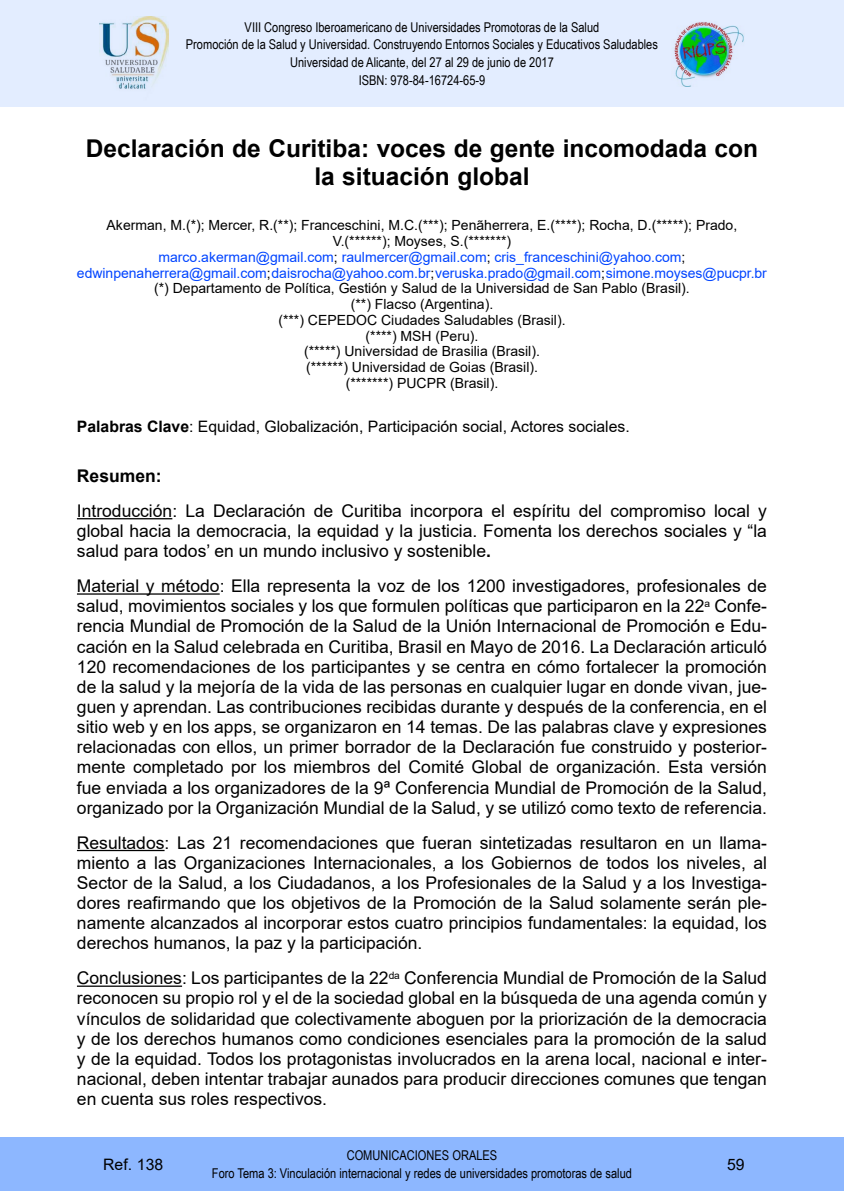
<style>
.page{position:relative;width:844px;height:1191px;background:#fff}
.page>*{position:absolute;margin:0;border:0;box-sizing:border-box;transform-origin:0 0}
.t1{font:700 24.5px/28px "Arial";color:#000;text-align:center}
.t2{font:17.5px/20.1px "Arial";color:#000;text-align:justify}
.t3{font:700 17.5px "Arial";color:#000}
.t4{font:15.75px "Arial";color:#000}
.t5{font:14px/15.8px "Arial";color:#000;text-align:center}
.t6{font:13.47px/17.8px "Arial Narrow";color:#000;text-align:center}
.s1{color:#04f}
.s2{font-weight:700}
</style>
<div class="page">
<div style="left:0;top:0;width:843px;height:107px;background:#e3edff"></div>
<div style="left:0;top:1137px;width:843px;height:54px;background:#8db7ff"></div>
<img style="left:674px;top:22px;width:70px;height:64px">
<img style="left:99px;top:16px;width:69px;height:73px">
<hr style="left:77px;top:518px;width:95px;height:1px;background:#000">
<hr style="left:77px;top:593px;width:143px;height:1px;background:#000">
<hr style="left:77px;top:850px;width:87px;height:1px;background:#000">
<hr style="left:77px;top:985px;width:105px;height:1px;background:#000">
<p class="t6" style="left:186px;top:17px;width:473px">VIII Congreso Iberoamericano de Universidades Promotoras de la Salud<br>Promoción de la Salud y Universidad. Construyendo Entornos Sociales y Educativos Saludables Universidad de Alicante, del 27 al 29 de junio de 2017<br>ISBN: 978-84-16724-65-9</p>
<h1 class="t1" style="left:86px;top:134px;width:673px">Declaración de Curitiba: voces de gente incomodada con la situación global</h1>
<p class="t5" style="left:77px;top:217px;width:691px">Akerman, M.(*); Mercer, R.(**); Franceschini, M.C.(***); Penãherrera, E.(****); Rocha, D.(*****); Prado, V.(******); Moyses, S.(*******)<br><span class="s1">marco.akerman@gmail.com</span>; <span class="s1">raulmercer@gmail.com</span>; <span class="s1">cris_franceschini@yahoo.com</span>; <span class="s1">edwinpenaherrera@gmail.com</span>; <span class="s1">daisrocha@yahoo.com.br</span>; <span class="s1">veruska.prado@gmail.com</span>; <span class="s1">simone.moyses@pucpr.br </span>(*) Departamento de Política, Gestión y Salud de la Universidad de San Pablo (Brasil).<br>(**) Flacso (Argentina).<br>(***) CEPEDOC Ciudades Saludables (Brasil).<br>(****) MSH (Peru).<br>(*****) Universidad de Brasilia (Brasil).<br>(******) Universidad de Goias (Brasil).<br>(*******) PUCPR (Brasil).</p>
<p class="t4" style="left:77px;top:415px;width:554px"><span class="s2">Palabras Clave</span>: Equidad, Globalización, Participación social, Actores sociales.</p>
<p class="t3" style="left:77px;top:463px;width:86px">Resumen:</p>
<p class="t2" style="left:77px;top:500px;width:691px">Introducción: La Declaración de Curitiba incorpora el espíritu del compromiso local y global hacia la democracia, la equidad y la justicia. Fomenta los derechos sociales y “la salud para todos’ en un mundo inclusivo y sostenible<span class="s2">.</span></p>
<p class="t2" style="left:77px;top:576px;width:691px">Material y método: Ella representa la voz de los 1200 investigadores, profesionales de salud, movimientos sociales y los que formulen políticas que participaron en la 22<sup>a</sup> Confe&shy;rencia Mundial de Promoción de la Salud de la Unión Internacional de Promoción e Edu&shy;cación en la Salud celebrada en Curitiba, Brasil en Mayo de 2016. La Declaración articuló 120 recomendaciones de los participantes y se centra en cómo fortalecer la promoción de la salud y la mejoría de la vida de las personas en cualquier lugar en donde vivan, jue&shy;guen y aprendan. Las contribuciones recibidas durante y después de la conferencia, en el sitio web y en los apps, se organizaron en 14 temas. De las palabras clave y expresiones relacionadas con ellos, un primer borrador de la Declaración fue construido y posterior&shy;mente completado por los miembros del Comité Global de organización. Esta versión fue enviada a los organizadores de la 9ª Conferencia Mundial de Promoción de la Salud, organizado por la Organización Mundial de la Salud, y se utilizó como texto de referencia.</p>
<p class="t2" style="left:77px;top:832px;width:691px">Resultados: Las 21 recomendaciones que fueran sintetizadas resultaron en un llama&shy;miento a las Organizaciones Internacionales, a los Gobiernos de todos los niveles, al Sector de la Salud, a los Ciudadanos, a los Profesionales de la Salud y a los Investiga&shy;dores reafirmando que los objetivos de la Promoción de la Salud solamente serán ple&shy;namente alcanzados al incorporar estos cuatro principios fundamentales: la equidad, los derechos humanos, la paz y la participación.</p>
<p class="t2" style="left:77px;top:968px;width:691px">Conclusiones: Los participantes de la 22<sup>da</sup> Conferencia Mundial de Promoción de la Salud reconocen su propio rol y el de la sociedad global en la búsqueda de una agenda común y vínculos de solidaridad que colectivamente aboguen por la priorización de la democracia y de los derechos humanos como condiciones esenciales para la promoción de la salud y de la equidad. Todos los protagonistas involucrados en la arena local, nacional e inter&shy;nacional, deben intentar trabajar aunados para producir direcciones comunes que tengan en cuenta sus roles respectivos.</p>
<p class="t4" style="left:103px;top:1153px;width:61px">Ref. 138</p>
<p class="t6" style="left:212px;top:1146px;width:421px">COMUNICACIONES ORALES<br>Foro Tema 3: Vinculación internacional y redes de universidades promotoras de salud</p>
<p class="t4" style="left:727px;top:1153px;width:19px">59</p>
</div>
